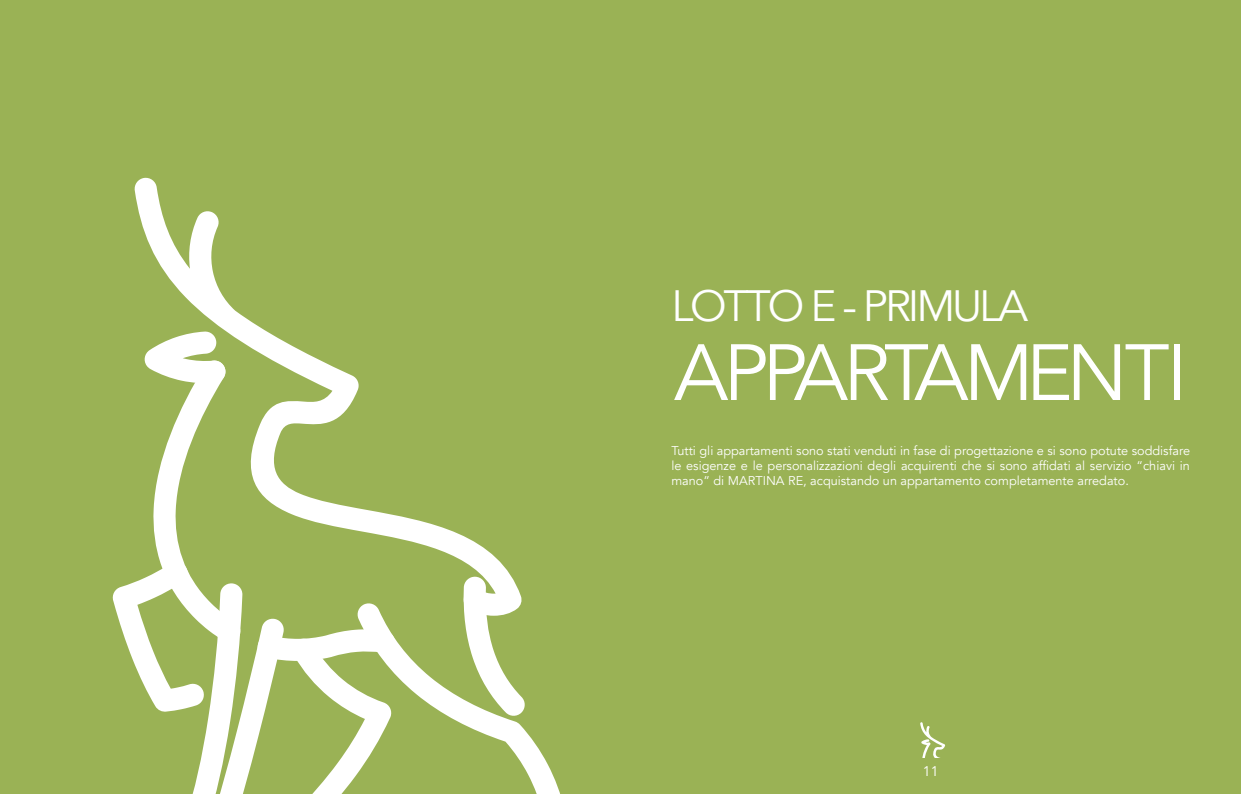
<style>
.page{position:relative;width:1241px;height:794px;background:#fff}
.page>*{position:absolute;margin:0;border:0;box-sizing:border-box;transform-origin:0 0}
.t1{font:78.75px "Avenir";letter-spacing:-.075em;color:#fff}
.t2{font:43.75px "Avenir";letter-spacing:-.07em;color:#fff}
.t3{font:14px "Avenir";color:#fff}
.t4{font:12.69px/15.2px "Avenir";color:#fff;text-align:justify}
</style>
<div class="page">
<div style="left:0;top:0;width:620px;height:794px;background:#9ab255"></div>
<svg style="left:134px;top:177px;width:377px;height:399px"></svg>
<svg style="left:463px;top:576px;width:59px;height:26px;background:#edf1e1"></svg>
<svg style="left:392px;top:602px;width:168px;height:192px"></svg>
<svg style="left:152px;top:359px;width:243px;height:302px"></svg>
<svg style="left:112px;top:560px;width:173px;height:234px"></svg>
<svg style="left:291px;top:637px;width:101px;height:157px"></svg>
<div style="left:620px;top:0;width:620px;height:794px;background:#9ab255"></div>
<svg style="left:920px;top:722px;width:26px;height:35px"></svg>
<h2 class="t2" style="left:671px;top:280px;width:358px">LOTTO E - PRIMULA</h2>
<h1 class="t1" style="left:674px;top:326px;width:514px">APPARTAMENTI</h1>
<p class="t4" style="left:671px;top:443px;width:520px">Tutti gli appartamenti sono stati venduti in fase di progettazione e si sono potute soddisfare le esigenze e le personalizzazioni degli acquirenti che si sono affidati al servizio “chiavi in mano” di MARTINA RE, acquistando un appartamento completamente arredato.</p>
<p class="t3" style="left:922px;top:762px;width:17px">11</p>
</div>
